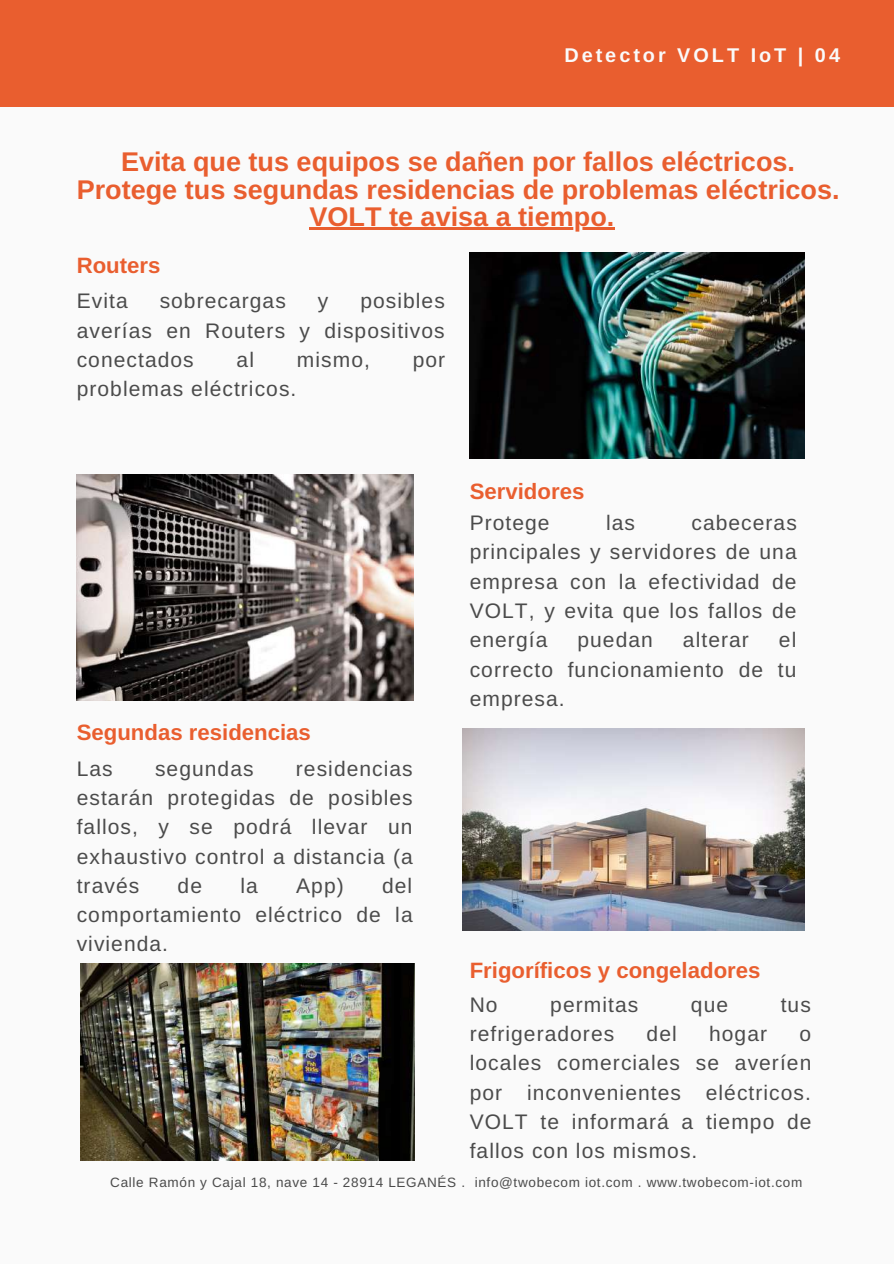
<style>
.page{position:relative;width:894px;height:1264px;background:#fff}
.page>*{position:absolute;margin:0;border:0;box-sizing:border-box;transform-origin:0 0}
.t1{font:700 27px/27px "Arimo";color:#e95e2f;text-align:center}
.t2{font:700 22.2px "Arimo";color:#e95e2f}
.t3{font:21px/29.2px "Arimo";letter-spacing:.05em;color:#4b4b4b;text-align:justify}
.t4{font:700 19.8px "Arimo";letter-spacing:.15em;color:#fafafa}
.t5{font:13.5px "Arimo";letter-spacing:.05em;color:#4b4b4b}
</style>
<div class="page">
<div style="left:0;top:0;width:893px;height:1263px;background:#fafafa"></div>
<div style="left:0;top:0;width:893px;height:107px;background:#e95e2f"></div>
<img style="left:80px;top:963px;width:334px;height:197px">
<img style="left:462px;top:728px;width:342px;height:202px">
<img style="left:469px;top:252px;width:335px;height:206px">
<img style="left:77px;top:475px;width:336px;height:225px">
<hr style="left:309px;top:228px;width:305px;height:2px;background:#e95e2f">
<p class="t4" style="left:564px;top:44px;width:277px">Detector VOLT IoT | 04</p>
<p class="t1" style="left:77px;top:149px;width:764px">Evita que tus equipos se dañen por fallos eléctricos.<br>Protege tus segundas residencias de problemas eléctricos.<br>VOLT te avisa a tiempo.</p>
<p class="t2" style="left:77px;top:253px;width:85px">Routers</p>
<p class="t3" style="left:77px;top:286px;width:369px;text-indent:283px">posibles averías en Routers y dispositivos conectados</p>
<p class="t3" style="left:77px;top:286px;width:52px">Evita</p>
<p class="t3" style="left:160px;top:286px;width:128px">sobrecargas</p>
<p class="t3" style="left:318px;top:286px;width:12px">y</p>
<p class="t3" style="left:236px;top:345px;width:19px">al</p>
<p class="t3" style="left:297px;top:345px;width:74px">mismo,</p>
<p class="t3" style="left:412px;top:345px;width:34px">por</p>
<p class="t3" style="left:77px;top:374px;width:221px">problemas eléctricos.</p>
<p class="t2" style="left:77px;top:720px;width:235px">Segundas residencias</p>
<p class="t3" style="left:77px;top:753px;width:37px">Las</p>
<p class="t3" style="left:155px;top:753px;width:100px">segundas</p>
<p class="t3" style="left:77px;top:753px;width:337px;text-indent:219px">residencias estarán protegidas de posibles fallos, y se podrá llevar un exhaustivo control a distancia (a través</p>
<p class="t3" style="left:77px;top:871px;width:337px;text-indent:305px">del comportamiento eléctrico de la vivienda.</p>
<p class="t3" style="left:177px;top:871px;width:26px">de</p>
<p class="t3" style="left:240px;top:871px;width:19px">la</p>
<p class="t3" style="left:296px;top:871px;width:49px">App)</p>
<p class="t2" style="left:469px;top:478px;width:116px">Servidores</p>
<p class="t3" style="left:469px;top:508px;width:328px;text-indent:222px">cabeceras principales y servidores de una empresa con la efectividad de VOLT, y evita que los fallos de energía</p>
<p class="t3" style="left:469px;top:508px;width:81px">Protege</p>
<p class="t3" style="left:606px;top:508px;width:30px">las</p>
<p class="t3" style="left:469px;top:625px;width:328px;text-indent:309px">el correcto funcionamiento de tu empresa.</p>
<p class="t3" style="left:577px;top:625px;width:77px">puedan</p>
<p class="t3" style="left:682px;top:625px;width:67px">alterar</p>
<p class="t2" style="left:469px;top:957px;width:292px">Frigoríficos y congeladores</p>
<p class="t3" style="left:469px;top:989px;width:29px">No</p>
<p class="t3" style="left:550px;top:989px;width:89px">permitas</p>
<p class="t3" style="left:690px;top:989px;width:39px">que</p>
<p class="t3" style="left:780px;top:989px;width:32px">tus</p>
<p class="t3" style="left:469px;top:1019px;width:146px">refrigeradores</p>
<p class="t3" style="left:646px;top:1019px;width:32px">del</p>
<p class="t3" style="left:709px;top:1019px;width:59px">hogar</p>
<p class="t3" style="left:469px;top:1019px;width:343px;text-indent:329px">o locales comerciales se averíen por inconvenientes eléctricos.<br>VOLT te informará a tiempo de fallos con los mismos.</p>
<p class="t5" style="left:110px;top:1174px;width:693px">Calle Ramón y Cajal 18, nave 14 - 28914 LEGANÉS . info@twobecom iot.com . www.twobecom-iot.com</p>
</div>
